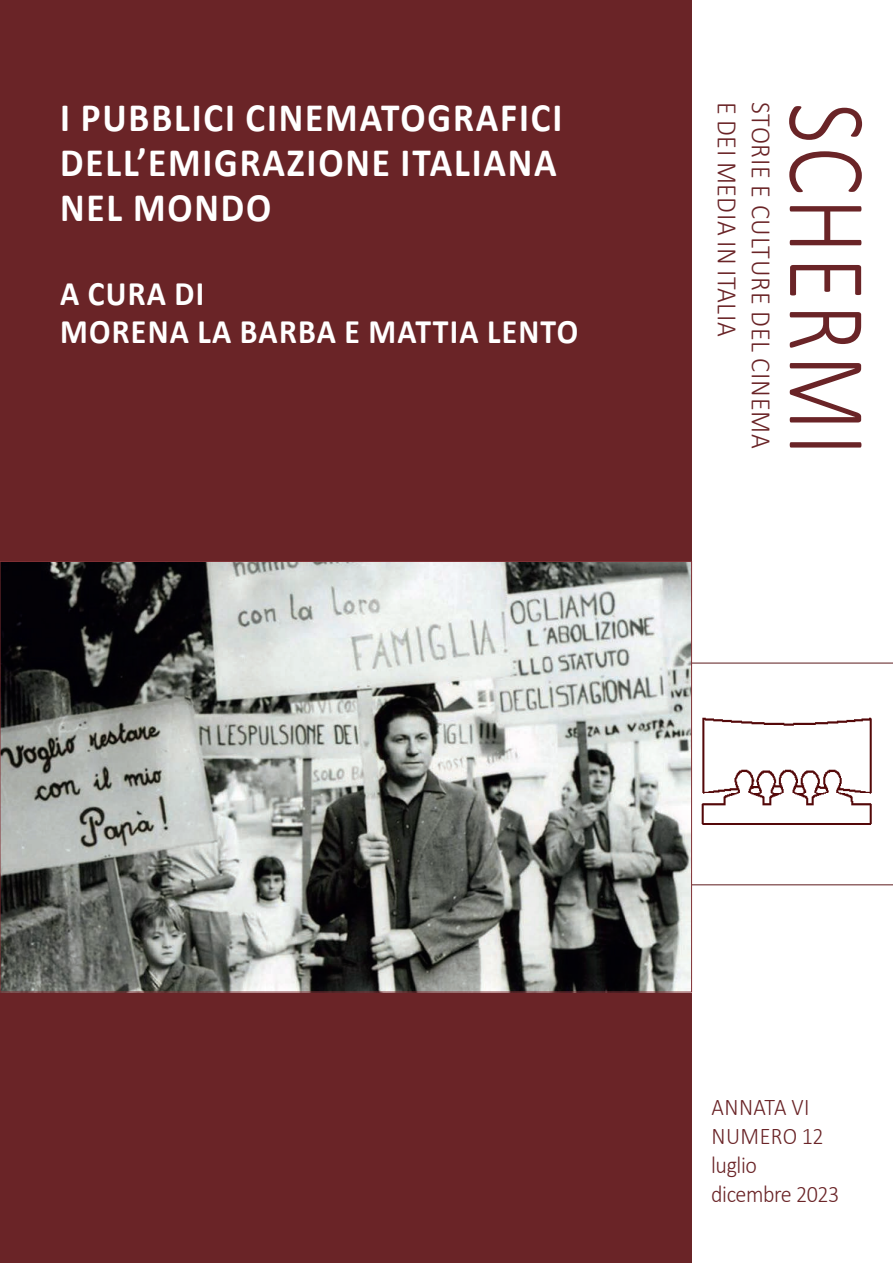
<style>
.page{position:relative;width:893px;height:1263px;background:#fff}
.page>*{position:absolute;margin:0;border:0;box-sizing:border-box;transform-origin:0 0}
.t1{font:300 112.5px "Calibri";letter-spacing:.035em;color:#6a2427;scale:.8 1}
.t2{font:700 40.5px/45px "Calibri";letter-spacing:.05em;color:#fff;scale:.92 1}
.t3{font:700 34.5px/37.5px "Calibri";letter-spacing:.04em;color:#fff;scale:.92 1}
.t4{font:300 28.35px "Calibri";letter-spacing:.025em;color:#6a2427;scale:.92 1}
.t5{font:300 24px/28.8px "Calibri";letter-spacing:-.02em;color:#6a2427;scale:.92 1}
</style>
<div class="page">
<div style="left:0;top:0;width:692px;height:1263px;background:#6a2427"></div>
<svg style="left:692px;top:662px;width:201px;height:223px"></svg>
<img style="left:702px;top:718px;width:191px;height:107px">
<img style="left:2px;top:563px;width:688px;height:427px">
<p class="t2" style="left:60px;top:95px;width:547px">I PUBBLICI CINEMATOGRAFICI<br>DELL’EMIGRAZIONE ITALIANA<br>NEL MONDO</p>
<p class="t3" style="left:60px;top:275px;width:565px">A CURA DI<br>MORENA LA BARBA E MATTIA LENTO</p>
<p class="t4" style="left:745px;top:101px;width:257px;rotate:90deg">E DEI MEDIA IN ITALIA</p>
<p class="t4" style="left:779px;top:101px;width:379px;rotate:90deg">STORIE E CULTURE DEL CINEMA</p>
<h1 class="t1" style="left:897px;top:103px;width:443px;rotate:90deg">SCHERMI</h1>
<p class="t5" style="left:711px;top:1092px;width:141px">ANNATA VI<br>NUMERO 12 luglio dicembre 2023</p>
</div>
